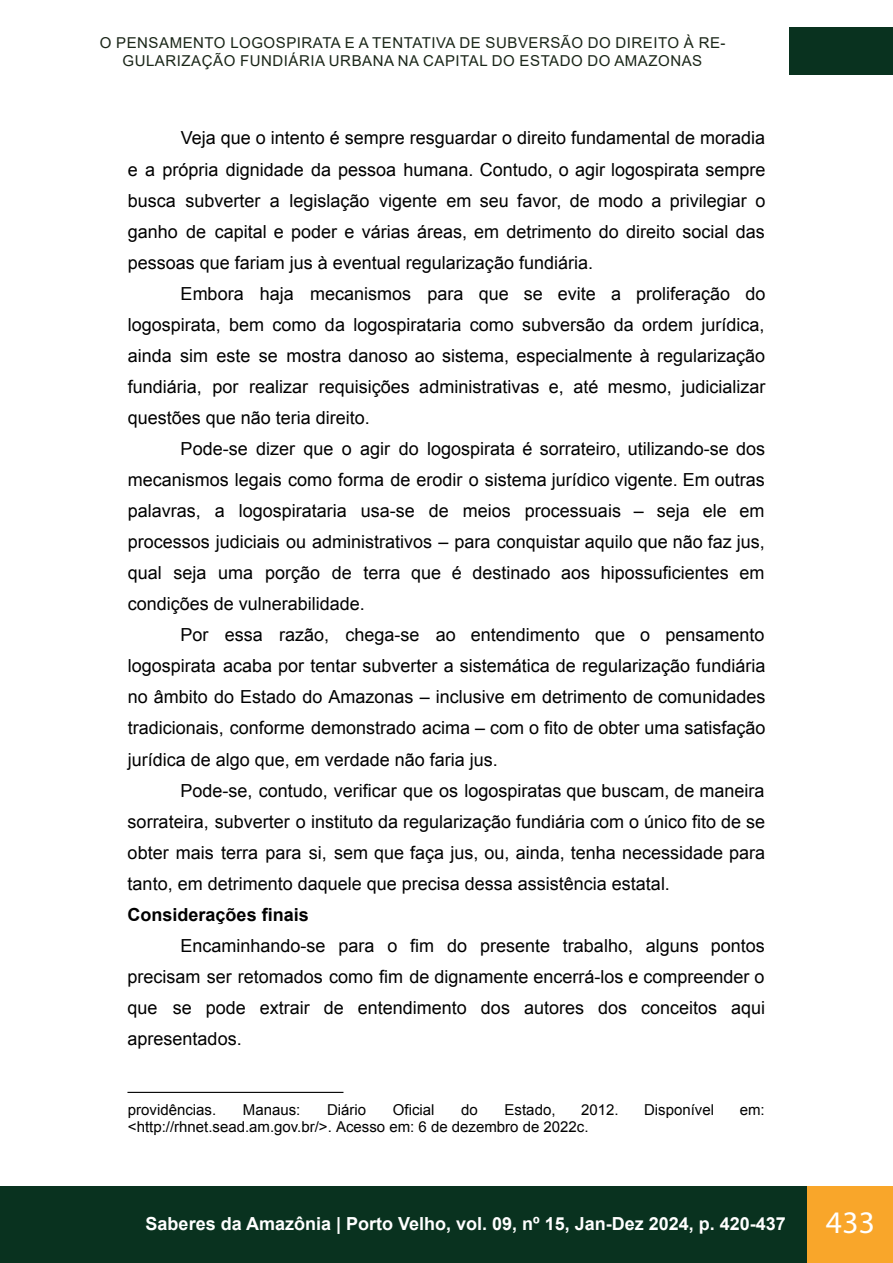
<style>
.page{position:relative;width:893px;height:1263px;background:#fff}
.page>*{position:absolute;margin:0;border:0;box-sizing:border-box;transform-origin:0 0}
.t1{font:31.5px "Myriad Pro";color:#fff}
.t2{font:18px "Arial";color:#000}
.t3{font:700 18px "Arial";color:#fff}
.t4{font:700 18px "Arial";color:#000}
.t5{font:15px "Arial";color:#000}
.t6{font:15px/18px "Arial";letter-spacing:.035em;color:#1a2618;text-align:center}
</style>
<div class="page">
<div style="left:789px;top:28px;width:104px;height:47px;background:#09321f"></div>
<div style="left:0;top:1186px;width:893px;height:77px;background:#09321f"></div>
<div style="left:808px;top:1186px;width:85px;height:77px;background:#f9a62a"></div>
<hr style="left:127px;top:1092px;width:216px;height:1px;background:#000">
<p class="t6" style="left:100px;top:34px;width:627px">O PENSAMENTO LOGOSPIRATA E A TENTATIVA DE SUBVERSÃO DO DIREITO À RE-<br>GULARIZAÇÃO FUNDIÁRIA URBANA NA CAPITAL DO ESTADO DO AMAZONAS</p>
<p class="t2" style="left:181px;top:126px;width:586px">Veja que o intento é sempre resguardar o direito fundamental de moradia</p>
<p class="t2" style="left:128px;top:157px;width:639px">e a própria dignidade da pessoa humana. Contudo, o agir logospirata sempre</p>
<p class="t2" style="left:128px;top:188px;width:639px">busca subverter a legislação vigente em seu favor, de modo a privilegiar o</p>
<p class="t2" style="left:128px;top:219px;width:638px">ganho de capital e poder e várias áreas, em detrimento do direito social das</p>
<p class="t2" style="left:128px;top:251px;width:467px">pessoas que fariam jus à eventual regularização fundiária.</p>
<p class="t2" style="left:181px;top:282px;width:586px">Embora haja mecanismos para que se evite a proliferação do</p>
<p class="t2" style="left:128px;top:313px;width:638px">logospirata, bem como da logospirataria como subversão da ordem jurídica,</p>
<p class="t2" style="left:128px;top:344px;width:639px">ainda sim este se mostra danoso ao sistema, especialmente à regularização</p>
<p class="t2" style="left:128px;top:375px;width:639px">fundiária, por realizar requisições administrativas e, até mesmo, judicializar</p>
<p class="t2" style="left:128px;top:406px;width:244px">questões que não teria direito.</p>
<p class="t2" style="left:181px;top:437px;width:586px">Pode-se dizer que o agir do logospirata é sorrateiro, utilizando-se dos</p>
<p class="t2" style="left:128px;top:468px;width:639px">mecanismos legais como forma de erodir o sistema jurídico vigente. Em outras</p>
<p class="t2" style="left:128px;top:499px;width:638px">palavras, a logospirataria usa-se de meios processuais – seja ele em</p>
<p class="t2" style="left:128px;top:530px;width:639px">processos judiciais ou administrativos – para conquistar aquilo que não faz jus,</p>
<p class="t2" style="left:128px;top:561px;width:638px">qual seja uma porção de terra que é destinado aos hipossuficientes em</p>
<p class="t2" style="left:128px;top:592px;width:239px">condições de vulnerabilidade.</p>
<p class="t2" style="left:181px;top:623px;width:585px">Por essa razão, chega-se ao entendimento que o pensamento</p>
<p class="t2" style="left:128px;top:654px;width:639px">logospirata acaba por tentar subverter a sistemática de regularização fundiária</p>
<p class="t2" style="left:128px;top:685px;width:639px">no âmbito do Estado do Amazonas – inclusive em detrimento de comunidades</p>
<p class="t2" style="left:128px;top:716px;width:639px">tradicionais, conforme demonstrado acima – com o fito de obter uma satisfação</p>
<p class="t2" style="left:128px;top:747px;width:372px">jurídica de algo que, em verdade não faria jus.</p>
<p class="t2" style="left:181px;top:778px;width:585px">Pode-se, contudo, verificar que os logospiratas que buscam, de maneira</p>
<p class="t2" style="left:128px;top:809px;width:639px">sorrateira, subverter o instituto da regularização fundiária com o único fito de se</p>
<p class="t2" style="left:128px;top:840px;width:639px">obter mais terra para si, sem que faça jus, ou, ainda, tenha necessidade para</p>
<p class="t2" style="left:128px;top:872px;width:544px">tanto, em detrimento daquele que precisa dessa assistência estatal.</p>
<p class="t4" style="left:128px;top:902px;width:183px">Considerações finais</p>
<p class="t2" style="left:180px;top:934px;width:586px">Encaminhando-se para o fim do presente trabalho, alguns pontos</p>
<p class="t2" style="left:128px;top:965px;width:638px">precisam ser retomados como fim de dignamente encerrá-los e compreender o</p>
<p class="t2" style="left:128px;top:996px;width:639px">que se pode extrair de entendimento dos autores dos conceitos aqui</p>
<p class="t2" style="left:128px;top:1027px;width:116px">apresentados.</p>
<p class="t5" style="left:128px;top:1100px;width:90px">providências.</p>
<p class="t5" style="left:243px;top:1100px;width:59px">Manaus:</p>
<p class="t5" style="left:327px;top:1100px;width:41px">Diário</p>
<p class="t5" style="left:393px;top:1100px;width:43px">Oficial</p>
<p class="t5" style="left:461px;top:1100px;width:18px">do</p>
<p class="t5" style="left:505px;top:1100px;width:52px">Estado,</p>
<p class="t5" style="left:581px;top:1100px;width:39px">2012.</p>
<p class="t5" style="left:644px;top:1100px;width:72px">Disponível</p>
<p class="t5" style="left:740px;top:1100px;width:27px">em:</p>
<p class="t5" style="left:128px;top:1117px;width:462px">&lt;http://rhnet.sead.am.gov.br/&gt;. Acesso em: 6 de dezembro de 2022c.</p>
<p class="t3" style="left:146px;top:1211px;width:642px">Saberes da Amazônia | Porto Velho, vol. 09, nº 15, Jan-Dez 2024, p. 420-437</p>
<h1 class="t1" style="left:826px;top:1202px;width:51px">433</h1>
</div>
